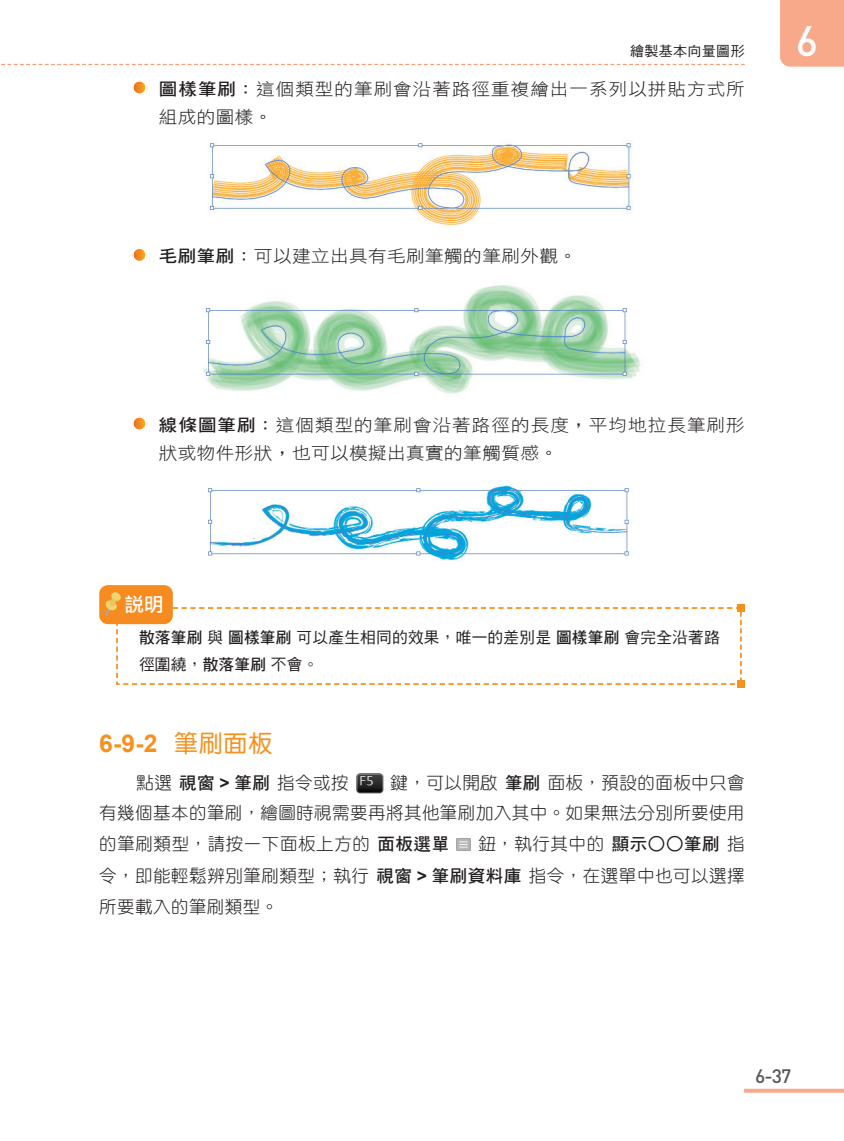
<style>
.page{position:relative;width:844px;height:1141px;background:#fff}
.page>*{position:absolute;margin:0;border:0;box-sizing:border-box;transform-origin:0 0}
.t1{font:500 42px "DIN Pro";color:#fff}
.t2{font:700 24.5px "Arial";color:#f6911e}
.t3{font:500 19.25px "DIN Pro";color:#57585a}
.t4{font:19.25px "DF Li Hei Md WIN BF";color:#fff}
.t5{font:17.5px/30.8px "DF Yuan Std W3";letter-spacing:.025em;color:#231f20;text-align:justify}
.t6{font:17.15px/28px "DF Hei Lt HKP BF";letter-spacing:.055em;color:#231f20;scale:1.09 1}
.t7{font:17.15px "DF Hei Lt HKP BF";letter-spacing:.025em;color:#231f20;scale:1.09 1}
.t8{font:15.75px/26.2px "DF Hei Std W5";letter-spacing:.01em;color:#231f20}
.t9{font:14px "DF Hei Std W5";letter-spacing:.025em;color:#231f20}
.s1{font-family:"DF Hei Std W7"}
.s2{font-family:"DF Yuan Std W5";font-weight:400}
.s3{font-family:"Arial";font-weight:700}
</style>
<div class="page">
<svg style="left:744px;top:1089px;width:99px;height:3px"></svg>
<svg style="left:1px;top:64px;width:743px;height:1px"></svg>
<svg style="left:132px;top:80px;width:14px;height:15px"></svg>
<img style="left:209px;top:143px;width:423px;height:82px">
<svg style="left:132px;top:248px;width:14px;height:14px"></svg>
<img style="left:203px;top:285px;width:438px;height:109px">
<svg style="left:132px;top:417px;width:14px;height:14px"></svg>
<img style="left:208px;top:484px;width:421px;height:77px">
<div style="left:737px;top:681px;width:7px;height:7px;background:#f6911e"></div>
<div style="left:737px;top:604px;width:7px;height:7px;background:#f6911e"></div>
<div style="left:99px;top:585px;width:74px;height:39px;background:#f68b1f;border-radius:9px"></div>
<svg style="left:105px;top:592px;width:636px;height:93px"></svg>
<img style="left:356px;top:773px;width:27px;height:21px">
<img style="left:456px;top:838px;width:14px;height:12px">
<div style="left:780px;top:0;width:64px;height:67px;background:#f8a989"></div>
<p class="t9" style="left:630px;top:44px;width:116px">繪製基本向量圖形</p>
<p class="t6" style="left:159px;top:75px;width:539px"><span class="s1">圖樣筆刷</span>：這個類型的筆刷會沿著路徑重複繪出一系列以拼貼方式所組成的圖樣。</p>
<p class="t7" style="left:159px;top:247px;width:385px"><span class="s1">毛刷筆刷</span>：可以建立出具有毛刷筆觸的筆刷外觀。</p>
<h1 class="t1" style="left:795px;top:13px;width:24px">6</h1>
<p class="t6" style="left:159px;top:411px;width:539px"><span class="s1">線條圖筆刷</span>：這個類型的筆刷會沿著路徑的長度，平均地拉長筆刷形狀或物件形狀，也可以模擬出真實的筆觸質感。</p>
<p class="t4" style="left:125px;top:595px;width:40px">說明</p>
<p class="t8" style="left:139px;top:624px;width:582px"><span class="s1">散落筆刷</span>與<span class="s1">圖樣筆刷</span>可以產生相同的效果，唯一的差別是<span class="s1">圖樣筆刷</span>會完全沿著路徑圍繞，<span class="s1">散落筆刷</span>不會。</p>
<h2 class="t2" style="left:99px;top:726px;width:175px">6-9-2 <span class="s2">筆刷面板</span></h2>
<p class="t5" style="left:136px;top:767px;width:213px">點選<span class="s1">視窗</span> <span class="s3">&gt;</span> <span class="s1">筆刷</span>指令或按</p>
<p class="t5" style="left:99px;top:767px;width:646px;text-indent:291px">鍵，可以開啟<span class="s1">筆刷</span>面板，預設的面板中只會有幾個基本的筆刷，繪圖時視需要再將其他筆刷加入其中。如果無法分別所要使用的筆刷類型，請按一下面板上方的<span class="s1">面板選單</span></p>
<p class="t5" style="left:99px;top:828px;width:646px;line-height:31.5px;text-indent:379px">鈕，執行其中的<span class="s1">顯示○○筆刷</span>指令，即能輕鬆辨別筆刷類型；執行<span class="s1">視窗</span> <span class="s3">&gt;</span> <span class="s1">筆刷資料庫</span>指令，在選單中也可以選擇所要載入的筆刷類型。</p>
<p class="t3" style="left:755px;top:1063px;width:38px">6-37</p>
</div>
